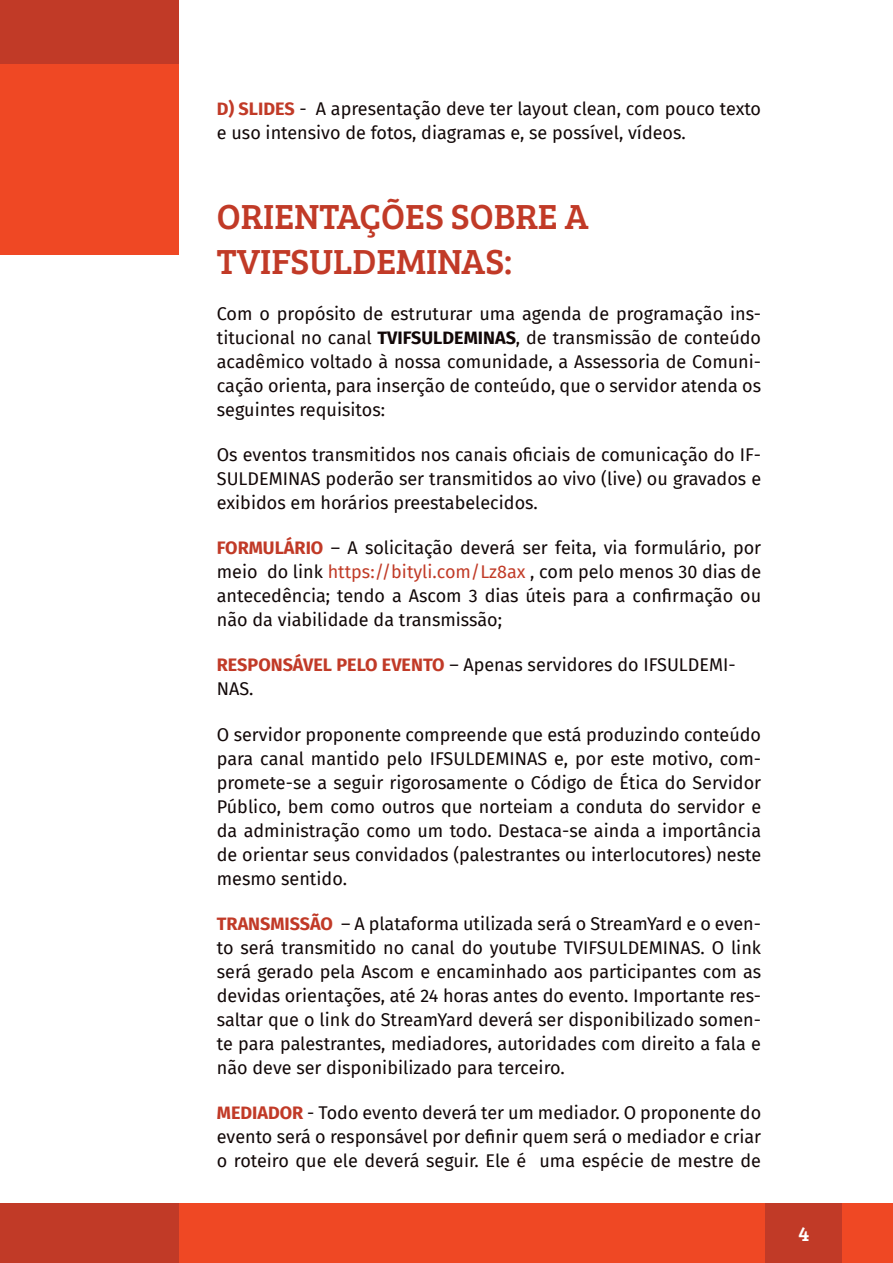
<style>
.page{position:relative;width:893px;height:1263px;background:#fff}
.page>*{position:absolute;margin:0;border:0;box-sizing:border-box;transform-origin:0 0}
.t1{font:36px/45.3px "Bree Serif";color:#c13a27}
.t2{font:21px "Bree Serif";color:#fff}
.t3{font:18px/24px "Fira Sans";color:#110707;text-align:justify}
.s1{font-weight:700;color:#c13a27}
.s2{font-weight:700}
.s3{color:#c13b27}
</style>
<div class="page">
<div style="left:179px;top:1203px;width:714px;height:60px;background:#ef4824"></div>
<div style="left:0;top:1203px;width:179px;height:60px;background:#c13a27"></div>
<div style="left:765px;top:1203px;width:77px;height:60px;background:#c13a27"></div>
<div style="left:0;top:64px;width:179px;height:191px;background:#ef4824"></div>
<div style="left:0;top:0;width:179px;height:64px;background:#c13a27"></div>
<p class="t3" style="left:217px;top:96px;width:546px"><span class="s1">D) SLIDES</span> - A apresentação deve ter layout clean, com pouco texto e uso intensivo de fotos, diagramas e, se possível, vídeos.</p>
<h1 class="t1" style="left:217px;top:192px;width:373px">ORIENTAÇÕES SOBRE A<br>TVIFSULDEMINAS:</h1>
<p class="t3" style="left:217px;top:301px;width:546px">Com o propósito de estruturar uma agenda de programação ins&shy;titucional no canal <span class="s2">TVIFSULDEMINAS</span>, de transmissão de conteúdo acadêmico voltado à nossa comunidade, a Assessoria de Comuni&shy;cação orienta, para inserção de conteúdo, que o servidor atenda os seguintes requisitos:</p>
<p class="t3" style="left:217px;top:442px;width:546px">Os eventos transmitidos nos canais oficiais de comunicação do IF-SULDEMINAS poderão ser transmitidos ao vivo (live) ou gravados e exibidos em horários preestabelecidos.</p>
<p class="t3" style="left:217px;top:535px;width:546px"><span class="s1">FORMULÁRIO</span> – A solicitação deverá ser feita, via formulário, por meio do link <span class="s3">https://bityli.com/Lz8ax</span> , com pelo menos 30 dias de antecedência; tendo a Ascom 3 dias úteis para a confirmação ou não da viabilidade da transmissão;</p>
<p class="t3" style="left:217px;top:653px;width:520px"><span class="s1">RESPONSÁVEL PELO EVENTO</span> – Apenas servidores do IFSULDEMI-<br>NAS.</p>
<p class="t3" style="left:217px;top:722px;width:546px">O servidor proponente compreende que está produzindo conteúdo para canal mantido pelo IFSULDEMINAS e, por este motivo, com&shy;promete-se a seguir rigorosamente o Código de Ética do Servidor Público, bem como outros que norteiam a conduta do servidor e da administração como um todo. Destaca-se ainda a importância de orientar seus convidados (palestrantes ou interlocutores) neste mesmo sentido.</p>
<p class="t3" style="left:217px;top:911px;width:546px"><span class="s1">TRANSMISSÃO</span> – A plataforma utilizada será o StreamYard e o even&shy;to será transmitido no canal do youtube TVIFSULDEMINAS. O link será gerado pela Ascom e encaminhado aos participantes com as devidas orientações, até 24 horas antes do evento. Importante res&shy;saltar que o link do StreamYard deverá ser disponibilizado somen&shy;te para palestrantes, mediadores, autoridades com direito a fala e não deve ser disponibilizado para terceiro.</p>
<p class="t3" style="left:217px;top:1100px;width:546px"><span class="s1">MEDIADOR</span> - Todo evento deverá ter um mediador. O proponente do evento será o responsável por definir quem será o mediador e criar o roteiro que ele deverá seguir. Ele é uma espécie de mestre de</p>
<p class="t2" style="left:798px;top:1219px;width:13px">4</p>
</div>
